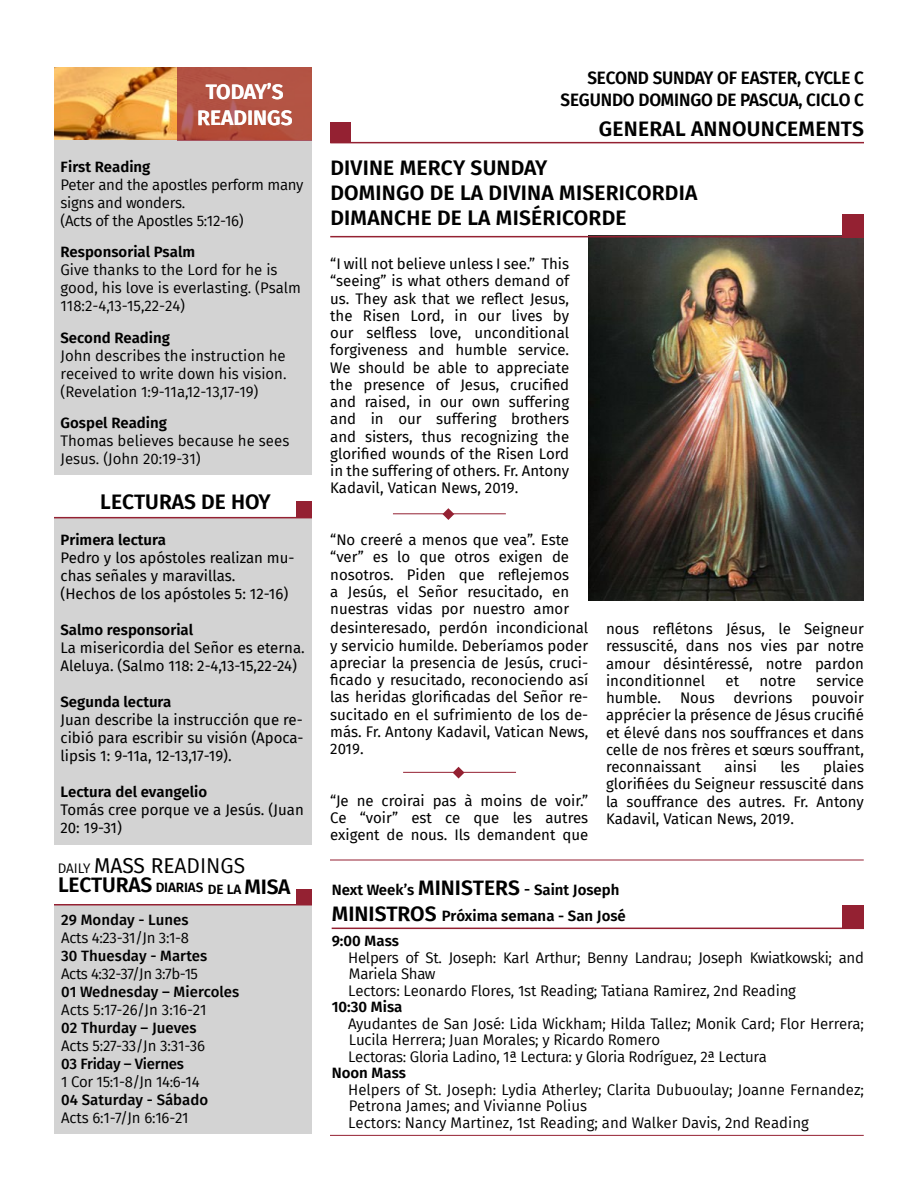
<style>
.page{position:relative;width:918px;height:1188px;background:#fff}
.page>*{position:absolute;margin:0;border:0;box-sizing:border-box;transform-origin:0 0}
.t1{font:600 21px/25.2px "Fira Sans";letter-spacing:.01em;color:#000}
.t2{font:600 21px/18.9px "Fira Sans";letter-spacing:-.01em;color:#000}
.t3{font:600 21px/25.2px "Fira Sans";color:#fff;text-align:center}
.t4{font:600 18px/21.6px "Fira Sans";letter-spacing:-.01em;color:#000;text-align:right;scale:.95 1}
.t5{font:15px/17.2px "Fira Sans";color:#000;text-align:justify}
.t6{font:15px/18px "Fira Sans";letter-spacing:-.01em;color:#000}
.t7{font:600 15px/25.3px "Fira Sans";color:#000}
.t8{font:500 15px "Fira Sans";color:#000}
.t9{font:15px "Fira Sans";letter-spacing:-.03em;color:#000}
.t10{font:500 15px "Fira Sans";letter-spacing:-.02em;color:#000}
.s1{font-weight:400;font-size:13.5px}
.s2{font-weight:400}
.s3{font-size:13.5px}
.s4{font-size:21px}
</style>
<div class="page">
<img style="left:588px;top:237px;width:276px;height:364px">
<img style="left:54px;top:68px;width:124px;height:72px">
<div style="left:54px;top:140px;width:258px;height:335px;background:#d3d3d3"></div>
<div style="left:54px;top:518px;width:258px;height:327px;background:#d3d3d3"></div>
<div style="left:54px;top:905px;width:258px;height:229px;background:#d3d3d3"></div>
<svg style="left:178px;top:68px;width:134px;height:73px;background:#b25242"></svg>
<hr style="left:54px;top:517px;width:258px;height:1px;background:#942132">
<div style="left:296px;top:501px;width:16px;height:17px;background:#942132"></div>
<hr style="left:54px;top:904px;width:258px;height:1px;background:#942132">
<div style="left:296px;top:889px;width:16px;height:16px;background:#942132"></div>
<hr style="left:330px;top:142px;width:534px;height:1px;background:#942132">
<div style="left:331px;top:122px;width:20px;height:20px;background:#942132"></div>
<hr style="left:330px;top:236px;width:534px;height:1px;background:#942132">
<hr style="left:330px;top:860px;width:534px;height:1px;background:#942132">
<hr style="left:330px;top:1135px;width:534px;height:1px;background:#942132">
<div style="left:842px;top:214px;width:22px;height:23px;background:#942132"></div>
<svg style="left:443px;top:508px;width:11px;height:12px"></svg>
<hr style="left:393px;top:513px;width:113px;height:1px;background:#942132">
<svg style="left:453px;top:767px;width:11px;height:12px"></svg>
<hr style="left:403px;top:772px;width:113px;height:1px;background:#942132">
<hr style="left:332px;top:928px;width:532px;height:1px;background:#942132">
<div style="left:842px;top:906px;width:22px;height:23px;background:#942132"></div>
<h1 class="t3" style="left:197px;top:78px;width:97px">TODAY’S<br>READINGS</h1>
<p class="t7" style="left:61px;top:153px;width:91px">First Reading</p>
<p class="t6" style="left:61px;top:175px;width:245px">Peter and the apostles perform many signs and wonders.<br>(Acts of the Apostles 5:12-16)</p>
<p class="t7" style="left:61px;top:239px;width:136px">Responsorial Psalm</p>
<p class="t6" style="left:61px;top:261px;width:242px">Give thanks to the Lord for he is good, his love is everlasting. (Psalm<br>118:2-4,13-15,22-24)</p>
<p class="t7" style="left:61px;top:324px;width:111px">Second Reading</p>
<p class="t6" style="left:61px;top:346px;width:228px;text-align:justify">John describes the instruction he received to write down his vision. (Revelation 1:9-11a,12-13,17-19)</p>
<p class="t7" style="left:61px;top:410px;width:108px">Gospel Reading</p>
<p class="t6" style="left:61px;top:432px;width:230px">Thomas believes because he sees<br>Jesus. (John 20:19-31)</p>
<h1 class="t1" style="left:100px;top:488px;width:172px">LECTURAS DE HOY</h1>
<p class="t7" style="left:61px;top:526px;width:107px">Primera lectura</p>
<p class="t5" style="left:61px;top:549px;width:236px;line-height:18px;text-align:left">Pedro y los apóstoles realizan mu&shy;chas señales y maravillas.<br>(Hechos de los apóstoles 5: 12-16)</p>
<p class="t7" style="left:61px;top:616px;width:134px">Salmo responsorial</p>
<p class="t5" style="left:61px;top:639px;width:246px;line-height:18px">La misericordia del Señor es eterna.<br>Aleluya. (Salmo 118: 2-4,13-15,22-24)</p>
<p class="t7" style="left:61px;top:688px;width:112px">Segunda lectura</p>
<p class="t5" style="left:61px;top:711px;width:245px;line-height:18px">Juan describe la instrucción que re&shy;cibió para escribir su visión (Apoca&shy;lipsis 1: 9-11a, 12-13,17-19).</p>
<p class="t7" style="left:61px;top:778px;width:148px">Lectura del evangelio</p>
<p class="t5" style="left:61px;top:801px;width:245px;line-height:18px">Tomás cree porque ve a Jesús. (Juan<br>20: 19-31)</p>
<h1 class="t2" style="left:58px;top:855px;width:234px"><span class="s1">DAILY</span> <span class="s2">MASS RE</span><span class="s2">ADINGS<br></span>LECTURAS <span class="s3">DIARIAS </span><sub>DE</sub> <sub>LA</sub> MISA</h1>
<p class="t8" style="left:61px;top:908px;width:129px">29 Monday - Lunes</p>
<p class="t6" style="left:61px;top:928px;width:129px">Acts 4:23-31/Jn 3:1-8</p>
<p class="t8" style="left:61px;top:944px;width:148px">30 Thuesday - Martes</p>
<p class="t9" style="left:61px;top:962px;width:138px">Acts 4:32-37/Jn 3:7b-15</p>
<p class="t8" style="left:61px;top:980px;width:180px">01 Wednesday – Miercoles</p>
<p class="t6" style="left:61px;top:1000px;width:147px">Acts 5:17-26/Jn 3:16-21</p>
<p class="t8" style="left:61px;top:1016px;width:137px">02 Thurday – Jueves</p>
<p class="t6" style="left:61px;top:1036px;width:145px">Acts 5:27-33/Jn 3:31-36</p>
<p class="t10" style="left:61px;top:1052px;width:124px">03 Friday – Viernes</p>
<p class="t6" style="left:61px;top:1072px;width:140px">1 Cor 15:1-8/Jn 14:6-14</p>
<p class="t8" style="left:61px;top:1088px;width:148px">04 Saturday - Sábado</p>
<p class="t6" style="left:61px;top:1108px;width:129px">Acts 6:1-7/Jn 6:16-21</p>
<p class="t4" style="left:561px;top:66px;width:321px">SECOND SUNDAY OF EASTER, CYCLE C<br>SEGUNDO DOMINGO DE PASCUA, CICLO C</p>
<h1 class="t1" style="left:599px;top:115px;width:266px">GENERAL ANNOUNCEMENTS</h1>
<h1 class="t1" style="left:330px;top:154px;width:369px">DIVINE MERCY SUNDAY<br>DOMINGO DE LA DIVINA MISERICORDIA<br>DIMANCHE DE LA MISÉRICORDE</h1>
<p class="t5" style="left:330px;top:255px;width:240px">“I will not believe unless I see.” This “seeing” is what others demand of us. They ask that we reflect Jesus, the Risen Lord, in our lives by our selfless love, unconditional forgiveness and humble service.<br>We should be able to appreciate the presence of Jesus, crucified and raised, in our own suffering and in our suffering brothers and sisters, thus recognizing the glorified wounds of the Risen Lord in the suffering of others. Fr. Antony Kadavil, Vatican News, 2019.</p>
<p class="t5" style="left:330px;top:531px;width:240px">“No creeré a menos que vea”. Este “ver” es lo que otros exigen de nosotros. Piden que reflejemos a Jesús, el Señor resucitado, en nuestras vidas por nuestro amor</p>
<p class="t5" style="left:330px;top:619px;width:260px">desinteresado, perdón incondicional y servicio humilde. Deberíamos poder apreciar la presencia de Jesús, cruci&shy;ficado y resucitado, reconociendo así las heridas glorificadas del Señor re&shy;sucitado en el sufrimiento de los de&shy;más. Fr. Antony Kadavil, Vatican News, 2019.</p>
<p class="t5" style="left:330px;top:792px;width:260px">“Je ne croirai pas à moins de voir.” Ce “voir” est ce que les autres exigent de nous. Ils demandent que</p>
<p class="t7" style="left:332px;top:877px;width:296px">Next Week’s <span class="s4">MINISTERS</span> - Saint Joseph<br><span class="s4">MINISTROS</span> Próxima semana - San José<br>9:00 Mass</p>
<p class="t6" style="left:348px;top:949px;width:517px;line-height:16.5px">Helpers of St. Joseph: Karl Arthur; Benny Landrau; Joseph Kwiatkowski; and<br>Mariela Shaw<br>Lectors: Leonardo Flores, 1st Reading; Tatiana Ramirez, 2nd Reading</p>
<p class="t7" style="left:332px;top:993px;width:72px">10:30 Misa</p>
<p class="t6" style="left:348px;top:1015px;width:517px;line-height:16.5px">Ayudantes de San José: Lida Wickham; Hilda Tallez; Monik Card; Flor Herrera;<br>Lucila Herrera; Juan Morales; y Ricardo Romero<br>Lectoras: Gloria Ladino, 1ª Lectura: y Gloria Rodríguez, 2ª Lectura</p>
<p class="t7" style="left:332px;top:1059px;width:76px">Noon Mass</p>
<p class="t6" style="left:348px;top:1081px;width:517px;line-height:16.5px">Helpers of St. Joseph: Lydia Atherley; Clarita Dubuoulay; Joanne Fernandez;<br>Petrona James; and Vivianne Polius<br>Lectors: Nancy Martinez, 1st Reading; and Walker Davis, 2nd Reading</p>
<p class="t5" style="left:606px;top:620px;width:260px">nous reflétons Jésus, le Seigneur ressuscité, dans nos vies par notre amour désintéressé, notre pardon inconditionnel</p>
<p class="t5" style="left:726px;top:672px;width:15px">et</p>
<p class="t5" style="left:760px;top:672px;width:38px">notre</p>
<p class="t5" style="left:816px;top:672px;width:49px">service</p>
<p class="t5" style="left:606px;top:689px;width:260px;text-indent:205px">pouvoir apprécier la présence de Jésus crucifié et élevé dans nos souffrances et dans celle de nos frères et sœurs souffrant, reconnaissant</p>
<p class="t5" style="left:606px;top:689px;width:57px">humble.</p>
<p class="t5" style="left:680px;top:689px;width:36px">Nous</p>
<p class="t5" style="left:734px;top:689px;width:61px">devrions</p>
<p class="t5" style="left:606px;top:758px;width:260px;text-indent:217px">plaies glorifiées du Seigneur ressuscité dans la souffrance des autres. Fr. Antony Kadavil, Vatican News, 2019.</p>
<p class="t5" style="left:725px;top:758px;width:34px">ainsi</p>
<p class="t5" style="left:780px;top:758px;width:21px">les</p>
</div>
